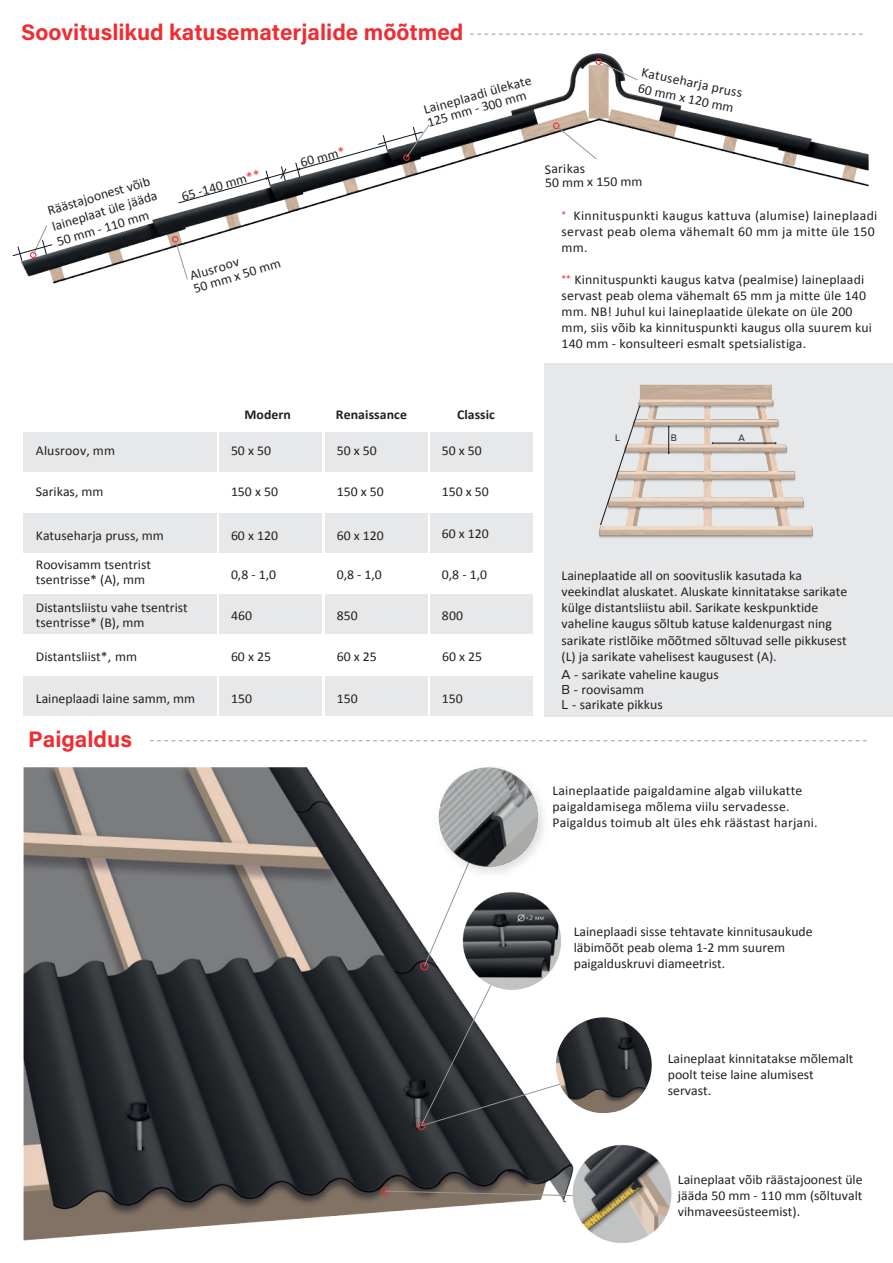
<style>
.page{position:relative;width:893px;height:1263px;background:#fff}
.page>*{position:absolute;margin:0;border:0;box-sizing:border-box;transform-origin:0 0}
.t1{font:700 22.5px "Acumin Pro";color:#ee2e33}
.t2{font:13.5px/16.2px "Calibri";color:#231f20}
.t3{font:13.5px/16.2px "Calibri";letter-spacing:.025em;color:#231f20}
.t4{font:700 13.5px "Calibri";letter-spacing:.005em;color:#231f20}
.t5{font:9.75px "Proxima Nova";color:#231f20}
.s1{color:#ed3134}
.s2{font-family:"Proxima Nova";font-size:13.35px;color:#ed3134}
.s3{font-family:"Proxima Nova"}
</style>
<div class="page">
<div style="left:544px;top:363px;width:348px;height:354px;background:#e6e8e9"></div>
<svg style="left:150px;top:740px;width:717px;height:1px"></svg>
<div style="left:23px;top:513px;width:194px;height:40px;background:#e6e8e9"></div>
<div style="left:219px;top:513px;width:103px;height:40px;background:#e6e8e9"></div>
<div style="left:23px;top:595px;width:194px;height:39px;background:#e6e8e9"></div>
<div style="left:219px;top:595px;width:103px;height:39px;background:#e6e8e9"></div>
<div style="left:23px;top:676px;width:194px;height:39px;background:#e6e8e9"></div>
<div style="left:219px;top:676px;width:103px;height:39px;background:#e6e8e9"></div>
<div style="left:325px;top:513px;width:102px;height:40px;background:#e6e8e9"></div>
<div style="left:325px;top:595px;width:102px;height:39px;background:#e6e8e9"></div>
<div style="left:325px;top:676px;width:102px;height:39px;background:#e6e8e9"></div>
<div style="left:430px;top:513px;width:102px;height:40px;background:#e6e8e9"></div>
<div style="left:430px;top:595px;width:102px;height:39px;background:#e6e8e9"></div>
<div style="left:430px;top:676px;width:102px;height:39px;background:#e6e8e9"></div>
<img style="left:23px;top:767px;width:629px;height:474px">
<img style="left:21px;top:33px;width:848px;height:439px">
<div style="left:172px;top:236px;width:7px;height:7px;border:1px solid #ee2e33;border-radius:50%"></div>
<svg style="left:174px;top:239px;width:14px;height:41px"></svg>
<div style="left:595px;top:58px;width:7px;height:7px;border:1px solid #ee2e33;border-radius:50%"></div>
<svg style="left:598px;top:61px;width:40px;height:20px"></svg>
<svg style="left:553px;top:123px;width:44px;height:37px"></svg>
<svg style="left:178px;top:124px;width:252px;height:79px"></svg>
<div style="left:417px;top:1121px;width:9px;height:9px;border:1px solid #ee2e33;border-radius:50%"></div>
<div style="left:381px;top:1187px;width:8px;height:8px;border:1px solid #ee2e33;border-radius:50%"></div>
<svg style="left:420px;top:815px;width:190px;height:312px"></svg>
<svg style="left:384px;top:1190px;width:169px;height:8px"></svg>
<img style="left:411px;top:767px;width:158px;height:117px">
<img style="left:417px;top:851px;width:172px;height:167px">
<img style="left:553px;top:1143px;width:119px;height:100px">
<svg style="left:12px;top:224px;width:41px;height:37px"></svg>
<img style="left:582px;top:375px;width:247px;height:163px">
<svg style="left:668px;top:426px;width:2px;height:28px"></svg>
<svg style="left:600px;top:405px;width:41px;height:120px"></svg>
<hr style="left:712px;top:443px;width:64px;height:1px;background:#10151e">
<img style="left:556px;top:1017px;width:96px;height:96px;border-radius:48px">
<h1 class="t1" style="left:21px;top:17px;width:444px">Soovituslikud katusematerjalide mõõtmed</h1>
<p class="t2" style="left:45px;top:203px;width:111px;rotate:-17deg">Räästajoonest võib laineplaat üle jääda<br>50 mm - 110 mm</p>
<p class="t2" style="left:180px;top:188px;width:83px;rotate:-16deg">65 -140 mm<span class="s1">**</span></p>
<p class="t2" style="left:298px;top:155px;width:47px;rotate:-16deg">60 mm<span class="s1">*</span></p>
<p class="t2" style="left:188px;top:269px;width:92px;line-height:13.4px;rotate:-17deg">Alusroov<br>50 mm x 50 mm</p>
<p class="t2" style="left:422px;top:102px;width:113px;rotate:-16deg">Laineplaadi ülekate</p>
<p class="t2" style="left:425px;top:115px;width:104px;rotate:-16deg">125 mm - 300 mm</p>
<p class="t2" style="left:643px;top:64px;width:104px;rotate:12deg">Katuseharja pruss<br>60 mm х 120 mm</p>
<p class="t2" style="left:545px;top:162px;width:99px;line-height:13.5px;rotate:-1deg">Sarikas<br>50 mm x 150 mm</p>
<p class="t3" style="left:561px;top:207px;width:317px"><span class="s2">*</span> Kinnituspunkti kaugus kattuva (alumise) laineplaadi servast peab olema vähemalt 60 mm ja mitte üle 150 mm.</p>
<p class="t2" style="left:562px;top:271px;width:312px"><span class="s2">**</span> Kinnituspunkti kaugus katva (pealmise) laineplaadi servast peab olema vähemalt 65 mm ja mitte üle 140 mm. NB! Juhul kui laineplaatide ülekate on üle 200 mm, siis võib ka kinnituspunkti kaugus olla suurem kui 140 mm - konsulteeri esmalt spetsialistiga.</p>
<p class="t2" style="left:36px;top:442px;width:81px">Alusroov, mm</p>
<p class="t2" style="left:36px;top:483px;width:69px">Sarikas, mm</p>
<p class="t2" style="left:36px;top:526px;width:130px">Katuseharja pruss, mm</p>
<p class="t2" style="left:36px;top:557px;width:117px;line-height:15.3px">Roovisamm tsentrist tsentrisse* (А), mm</p>
<p class="t2" style="left:36px;top:599px;width:153px;line-height:15.3px">Distantsliistu vahe tsentrist tsentrisse* (B), mm</p>
<p class="t2" style="left:36px;top:648px;width:103px">Distantsliist*, mm</p>
<p class="t2" style="left:36px;top:690px;width:161px">Laineplaadi laine samm, mm</p>
<h1 class="t1" style="left:28px;top:723px;width:105px">Paigaldus</h1>
<p class="t4" style="left:244px;top:405px;width:48px">Modern</p>
<p class="t4" style="left:336px;top:405px;width:73px">Renaissance</p>
<p class="t4" style="left:457px;top:405px;width:39px">Classic</p>
<p class="t2" style="left:231px;top:442px;width:42px">50 x 50</p>
<p class="t2" style="left:337px;top:442px;width:42px">50 x 50</p>
<p class="t2" style="left:442px;top:442px;width:42px">50 x 50</p>
<p class="t2" style="left:231px;top:483px;width:49px">150 x 50</p>
<p class="t2" style="left:337px;top:483px;width:49px">150 x 50</p>
<p class="t2" style="left:442px;top:483px;width:49px">150 x 50</p>
<p class="t2" style="left:231px;top:527px;width:49px">60 x 120</p>
<p class="t2" style="left:231px;top:566px;width:47px">0,8 - 1,0</p>
<p class="t2" style="left:231px;top:607px;width:23px">460</p>
<p class="t2" style="left:231px;top:648px;width:42px">60 x 25</p>
<p class="t2" style="left:231px;top:690px;width:23px">150</p>
<p class="t2" style="left:337px;top:527px;width:49px">60 x 120</p>
<p class="t2" style="left:337px;top:566px;width:47px">0,8 - 1,0</p>
<p class="t2" style="left:337px;top:607px;width:23px">850</p>
<p class="t2" style="left:337px;top:648px;width:42px">60 x 25</p>
<p class="t2" style="left:337px;top:690px;width:23px">150</p>
<p class="t2" style="left:442px;top:525px;width:49px">60 x 120</p>
<p class="t2" style="left:442px;top:566px;width:47px">0,8 - 1,0</p>
<p class="t2" style="left:442px;top:607px;width:23px">800</p>
<p class="t2" style="left:442px;top:648px;width:42px">60 x 25</p>
<p class="t2" style="left:442px;top:690px;width:23px">150</p>
<p class="t5" style="left:615px;top:432px;width:6px">L</p>
<p class="t5" style="left:671px;top:432px;width:8px">В</p>
<p class="t5" style="left:738px;top:432px;width:8px">А</p>
<p class="t2" style="left:561px;top:567px;width:287px">Laineplaatide all on soovituslik kasutada ka veekindlat aluskatet. Aluskate kinnitatakse sarikate külge distantsliistu abil. Sarikate keskpunktide vaheline kaugus sõltub katuse kaldenurgast ning sarikate ristlõike mõõtmed sõltuvad selle pikkusest (L) ja sarikate vahelisest kaugusest (A).</p>
<p class="t2" style="left:561px;top:667px;width:159px;line-height:15px"><span class="s3">A -</span> sarikate vaheline kaugus<br><span class="s3">В -</span> roovisamm<br><span class="s3">L -</span> sarikate pikkus</p>
<p class="t2" style="left:552px;top:782px;width:267px">Laineplaatide paigaldamine algab viilukatte paigaldamisega mõlema viilu servadesse.<br>Paigaldus toimub alt üles ehk räästast harjani.</p>
<p class="t2" style="left:574px;top:923px;width:240px">Laineplaadi sisse tehtavate kinnitusaukude läbimõõt peab olema 1-2 mm suurem paigalduskruvi diameetrist.</p>
<p class="t2" style="left:668px;top:1050px;width:187px">Laineplaat kinnitatakse mõlemalt poolt teise laine alumisest servast.</p>
<p class="t2" style="left:678px;top:1171px;width:186px;text-align:justify">Laineplaat võib räästajoonest üle jääda 50 mm - 110 mm (sõltuvalt vihmaveesüsteemist).</p>
</div>
